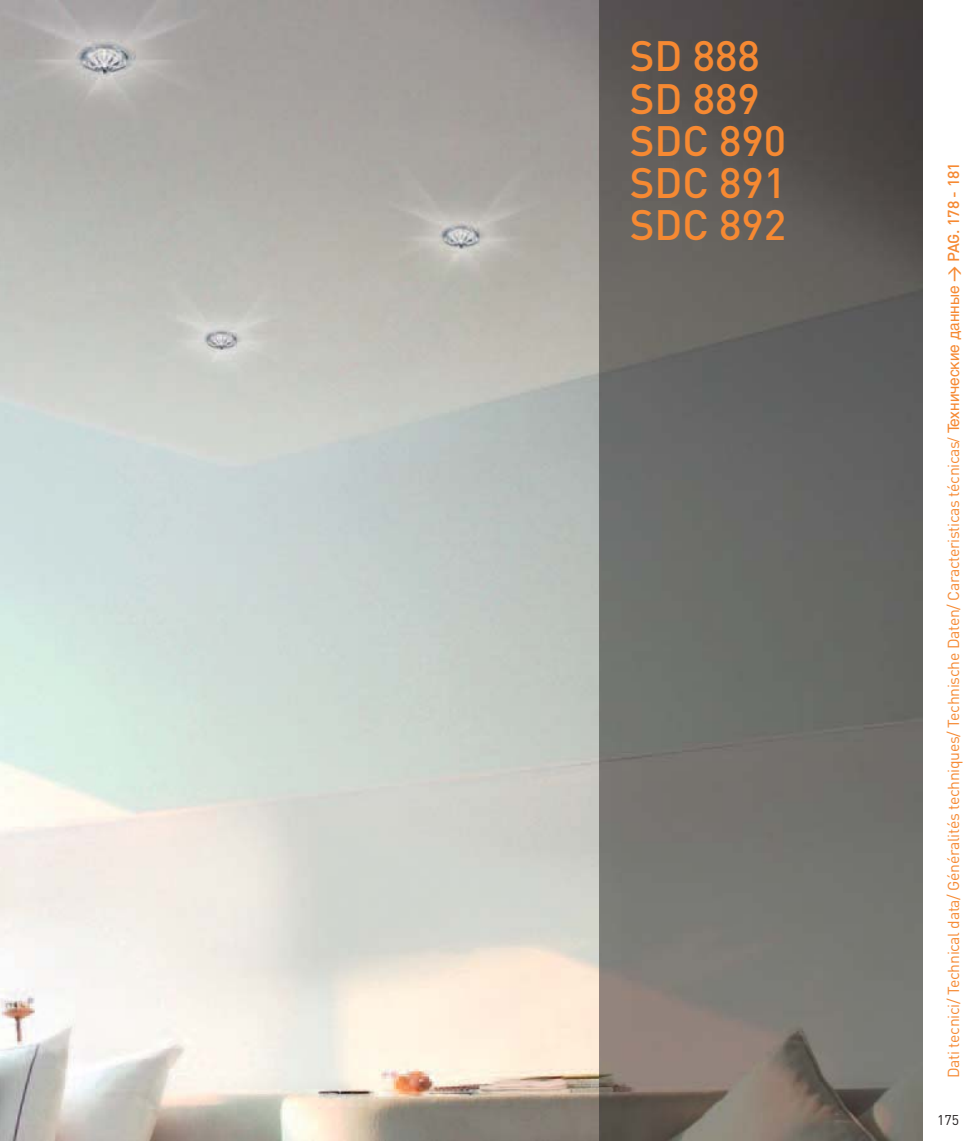
<style>
.page{position:relative;width:978px;height:1141px;background:#fff}
.page>*{position:absolute;margin:0;border:0;box-sizing:border-box;transform-origin:0 0}
.t1{font:500 42px/42.2px "DIN";color:#f68932}
.t2{font:15.75px "DIN";letter-spacing:-.02em;color:#f68932}
.t3{font:14px "DIN";color:#231f20}
.s1{font-family:"Helvetica LT Std"}
.s2{font-weight:500}
</style>
<div class="page">
<img style="left:0;top:0;width:922px;height:1141px">
<h1 class="t1" style="left:629px;top:40px;width:158px">SD 888<br>SD 889<br>SDC 890<br>SDC 891<br>SDC 892</h1>
<p class="t2" style="left:947px;top:1078px;width:917px;rotate:-90deg">Dati tecnici/ Technical data/ Généralités techniques/ Technische Daten/ Caracteristicas técnicas<span class="s1">/ Технические данные</span> <span class="s2">&gt; PAG. 178 - 181</span></p>
<p class="t3" style="left:936px;top:1115px;width:23px">175</p>
</div>
